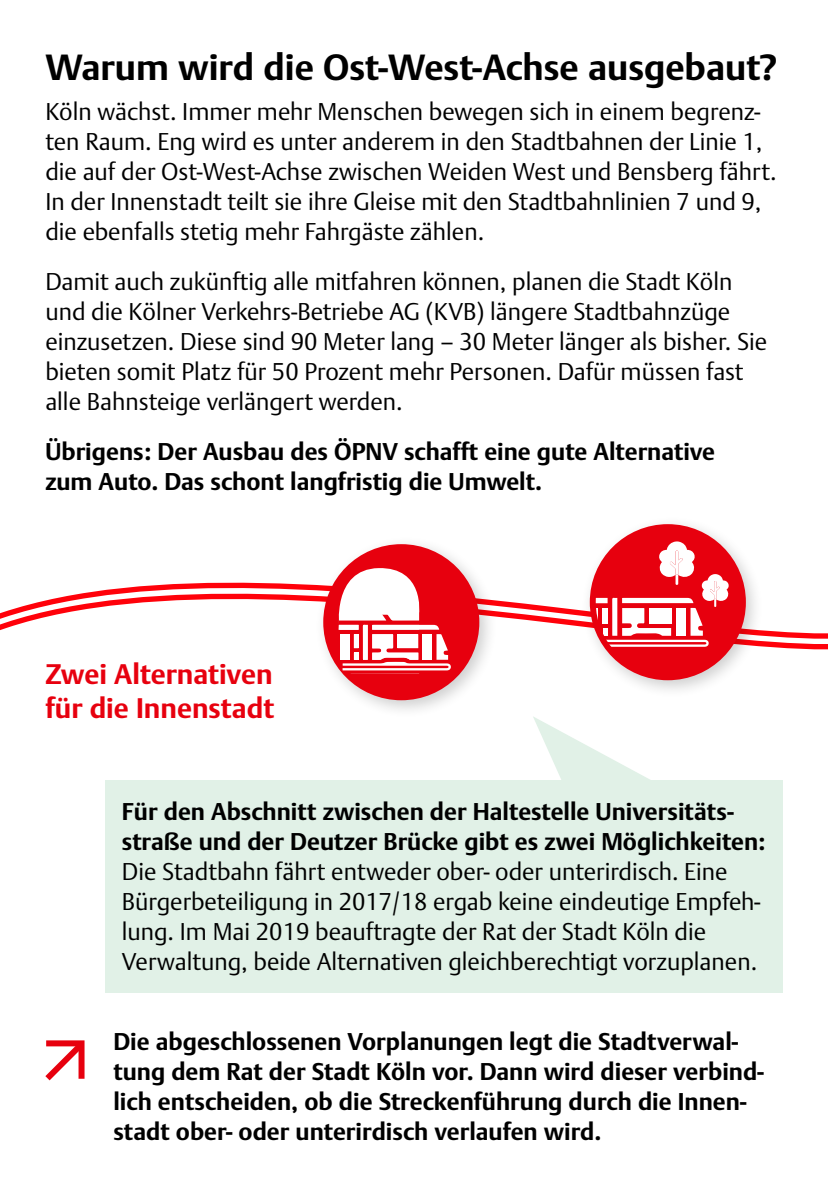
<style>
.page{position:relative;width:828px;height:1191px;background:#fff}
.page>*{position:absolute;margin:0;border:0;box-sizing:border-box;transform-origin:0 0}
.H1_Überschrift{font:700 36px "DTL Argo TOT";color:#000}
.t1{font:700 28px/34px "DTL Argo TOT";color:#e7000e}
.Lesetext_12pt{font:300 24px/30px "DTL Argo TOT";color:#000}
.Lesetext_12pt-2{font:700 24px/30px "DTL Argo TOT";color:#000}
.s1{font-weight:700}
</style>
<div class="page">
<svg style="left:0;top:582px;width:828px;height:206px"></svg>
<div style="left:105px;top:780px;width:677px;height:213px;background:#e1f1e7"></div>
<svg style="left:533px;top:716px;width:126px;height:64px"></svg>
<svg style="left:45px;top:1040px;width:40px;height:41px"></svg>
<div style="left:314px;top:535px;width:184px;height:184px;background:#000;opacity:.2"></div>
<div style="left:326px;top:547px;width:150px;height:150px;background:#e7000e;border-radius:50%"></div>
<div style="left:323px;top:544px;width:156px;height:156px;border:6px solid #e7000e;border-radius:50%"></div>
<svg style="left:332px;top:567px;width:121px;height:106px"></svg>
<div style="left:581px;top:515px;width:184px;height:184px;background:#000;opacity:.2"></div>
<div style="left:593px;top:527px;width:150px;height:150px;background:#e7000e;border-radius:50%"></div>
<div style="left:590px;top:524px;width:156px;height:156px;border:6px solid #e7000e;border-radius:50%"></div>
<svg style="left:593px;top:541px;width:136px;height:107px"></svg>
<h1 class="H1_Überschrift" style="left:45px;top:46px;width:733px">Warum wird die Ost-West-Achse ausgebaut?</h1>
<p class="Lesetext_12pt" style="left:45px;top:97px;width:733px">Köln wächst. Immer mehr Menschen bewegen sich in einem begrenz&shy;ten Raum. Eng wird es unter anderem in den Stadtbahnen der Linie 1, die auf der Ost-West-Achse zwischen Weiden West und Bensberg fährt.<br>In der Innenstadt teilt sie ihre Gleise mit den Stadtbahnlinien 7 und 9, die ebenfalls stetig mehr Fahrgäste zählen.</p>
<p class="Lesetext_12pt" style="left:45px;top:267px;width:723px">Damit auch zukünftig alle mitfahren können, planen die Stadt Köln und die Kölner Verkehrs-Betriebe AG (KVB) längere Stadtbahnzüge einzusetzen. Diese sind 90 Meter lang – 30 Meter länger als bisher. Sie bieten somit Platz für 50 Prozent mehr Personen. Dafür müssen fast alle Bahnsteige verlängert werden.</p>
<p class="Lesetext_12pt-2" style="left:45px;top:437px;width:671px">Übrigens: Der Ausbau des ÖPNV schafft eine gute Alternative zum Auto. Das schont langfristig die Umwelt.</p>
<h2 class="t1" style="left:45px;top:657px;width:230px">Zwei Alternativen für die Innenstadt</h2>
<p class="Lesetext_12pt" style="left:122px;top:797px;width:645px"><span class="s1">Für den Abschnitt zwischen der Haltestelle Universitäts&shy;straße und der Deutzer Brücke gibt es zwei Möglichkeiten:<br></span>Die Stadtbahn fährt entweder ober- oder unterirdisch. Eine Bürgerbeteiligung in 2017/18 ergab keine eindeutige Empfeh&shy;lung. Im Mai 2019 beauftragte der Rat der Stadt Köln die Verwaltung, beide Alternativen gleichberechtigt vorzuplanen.</p>
<p class="Lesetext_12pt-2" style="left:113px;top:1027px;width:652px">Die abgeschlossenen Vorplanungen legt die Stadtverwal&shy;tung dem Rat der Stadt Köln vor. Dann wird dieser verbind&shy;lich entscheiden, ob die Streckenführung durch die Innen&shy;stadt ober- oder unterirdisch verlaufen wird.</p>
</div>
